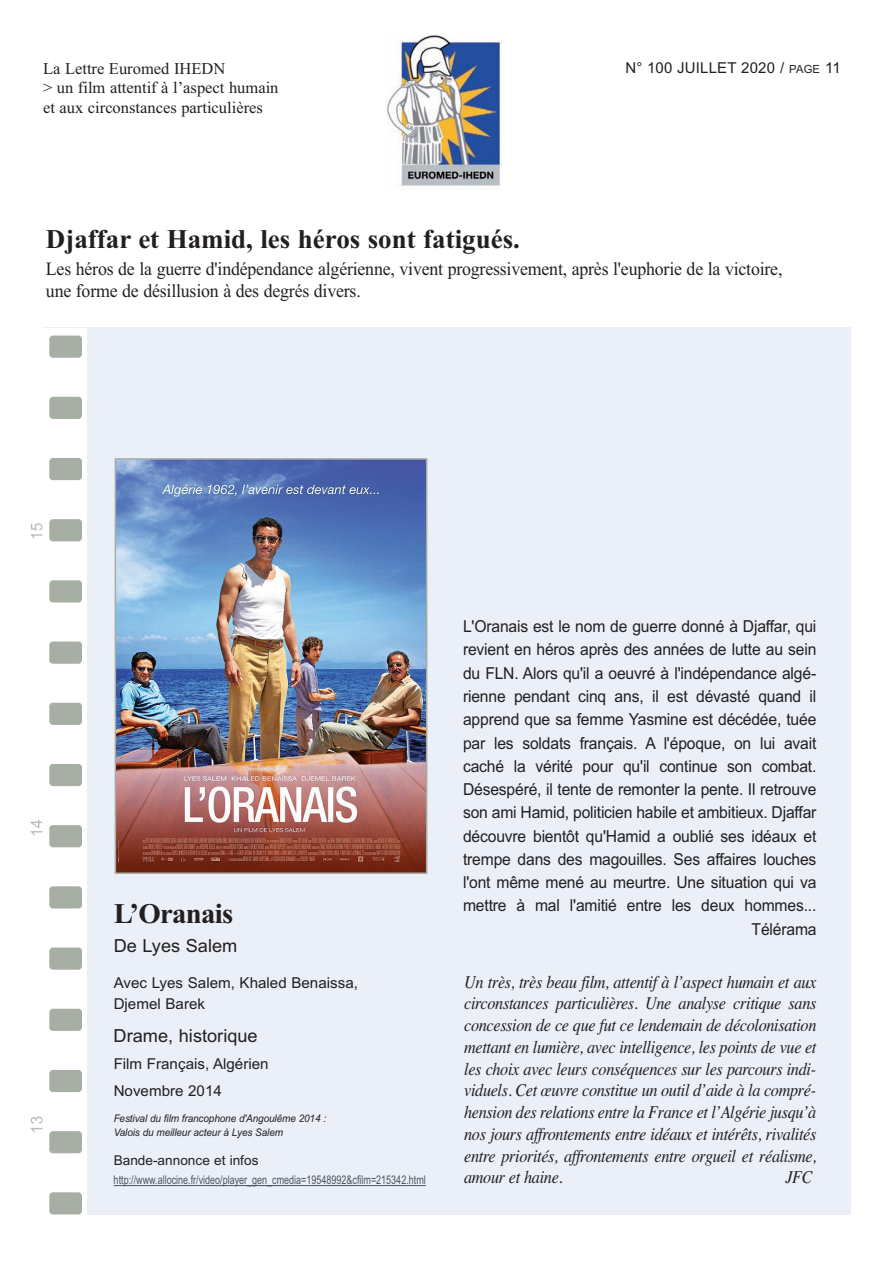
<style>
.page{position:relative;width:893px;height:1263px;background:#fff}
.page>*{position:absolute;margin:0;border:0;box-sizing:border-box;transform-origin:0 0}
.t1{font:700 28.5px "Times New Roman";letter-spacing:-.025em;color:#231f20}
.t2{font:700 27px "Times New Roman";color:#231f20}
.t3{font:18.75px/22.5px "Times New Roman";letter-spacing:-.01em;color:#231f20;scale:.95 1}
.t4{font:italic 18px/21.8px "Times";letter-spacing:-.02em;color:#231f20;text-align:justify;scale:.9 1}
.t5{font:18px "Arial";color:#231f20}
.t6{font:16.5px/23.2px "Arial";letter-spacing:-.01em;color:#231f20;text-align:right;scale:.95 1}
.t7{font:16.5px/19.5px "Times New Roman";color:#231f20}
.t8{font:15px/21px "Arial";color:#231f20}
.t9{font:13.5px "Arial";color:#231f20}
.t10{font:12px "Arial";color:#4e535c;scale:.75 1}
.t11{font:italic 10.5px/14.2px "Arial";letter-spacing:-.01em;color:#231f20;scale:.95 1}
.s1{font-size:11.25px}
</style>
<div class="page">
<div style="left:43px;top:327px;width:807px;height:887px;background:#eaeff8"></div>
<img style="left:118px;top:461px;width:306px;height:410px">
<div style="left:115px;top:458px;width:312px;height:416px;border:2px solid #a6aea4"></div>
<img style="left:30px;top:328px;width:57px;height:887px">
<hr style="left:114px;top:1185px;width:312px;height:1px;background:#4e535c">
<img style="left:387px;top:34px;width:114px;height:153px">
<p class="t7" style="left:43px;top:60px;width:184px">La Lettre Euromed IHEDN</p>
<p class="t8" style="left:625px;top:59px;width:217px">N° 100 JUILLET 2020 / <span class="s1">PAGE</span> 11</p>
<p class="t7" style="left:43px;top:80px;width:237px">&gt; un film attentif à l’aspect humain et aux circonstances particulières</p>
<h2 class="t2" style="left:46px;top:230px;width:476px">Djaffar et Hamid, les héros sont fatigués.</h2>
<p class="t3" style="left:46px;top:259px;width:777px">Les héros de la guerre d'indépendance algérienne, vivent progressivement, après l'euphorie de la victoire, une forme de désillusion à des degrés divers.</p>
<h1 class="t1" style="left:114px;top:904px;width:121px">L’Oranais</h1>
<p class="t5" style="left:114px;top:939px;width:125px">De Lyes Salem</p>
<p class="t8" style="left:114px;top:973px;width:246px">Avec Lyes Salem, Khaled Benaissa,<br>Djemel Barek</p>
<p class="t5" style="left:114px;top:1029px;width:146px">Drame, historique</p>
<p class="t8" style="left:114px;top:1051px;width:156px;line-height:27px">Film Français, Algérien<br>Novembre 2014</p>
<p class="t11" style="left:114px;top:1112px;width:225px">Festival du film francophone d'Angoulême 2014 :<br>Valois du meilleur acteur à Lyes Salem</p>
<p class="t9" style="left:114px;top:1155px;width:146px">Bande-annonce et infos</p>
<p class="t10" style="left:114px;top:1175px;width:418px">http://www.allocine.fr/video/player_gen_cmedia=19548992&amp;cfilm=215342.html</p>
<p class="t6" style="left:463px;top:616px;width:374px">L'Oranais est le nom de guerre donné à Djaffar, qui revient en héros après des années de lutte au sein du FLN. Alors qu'il a oeuvré à l'indépendance algé&shy;rienne pendant cinq ans, il est dévasté quand il apprend que sa femme Yasmine est décédée, tuée par les soldats français. A l'époque, on lui avait caché la vérité pour qu'il continue son combat.<br>Désespéré, il tente de remonter la pente. Il retrouve son ami Hamid, politicien habile et ambitieux. Djaffar découvre bientôt qu'Hamid a oublié ses idéaux et trempe dans des magouilles. Ses affaires louches l'ont même mené au meurtre. Une situation qui va mettre à mal l'amitié entre les deux hommes...<br>Télérama</p>
<p class="t4" style="left:464px;top:972px;width:393px">Un très, très beau film, attentif à l’aspect humain et aux circonstances particulières. Une analyse critique sans concession de ce que fut ce lendemain de décolonisation mettant en lumière, avec intelligence, les points de vue et les choix avec leurs conséquences sur les parcours indi&shy;viduels. Cet œuvre constitue un outil d’aide à la compré&shy;hension des relations entre la France et l’Algérie jusqu’à nos jours affrontements entre idéaux et intérêts, rivalités entre priorités, affrontements entre orgueil et réalisme, amour et haine.</p>
<p class="t4" style="left:785px;top:1168px;width:32px">JFC</p>
</div>
